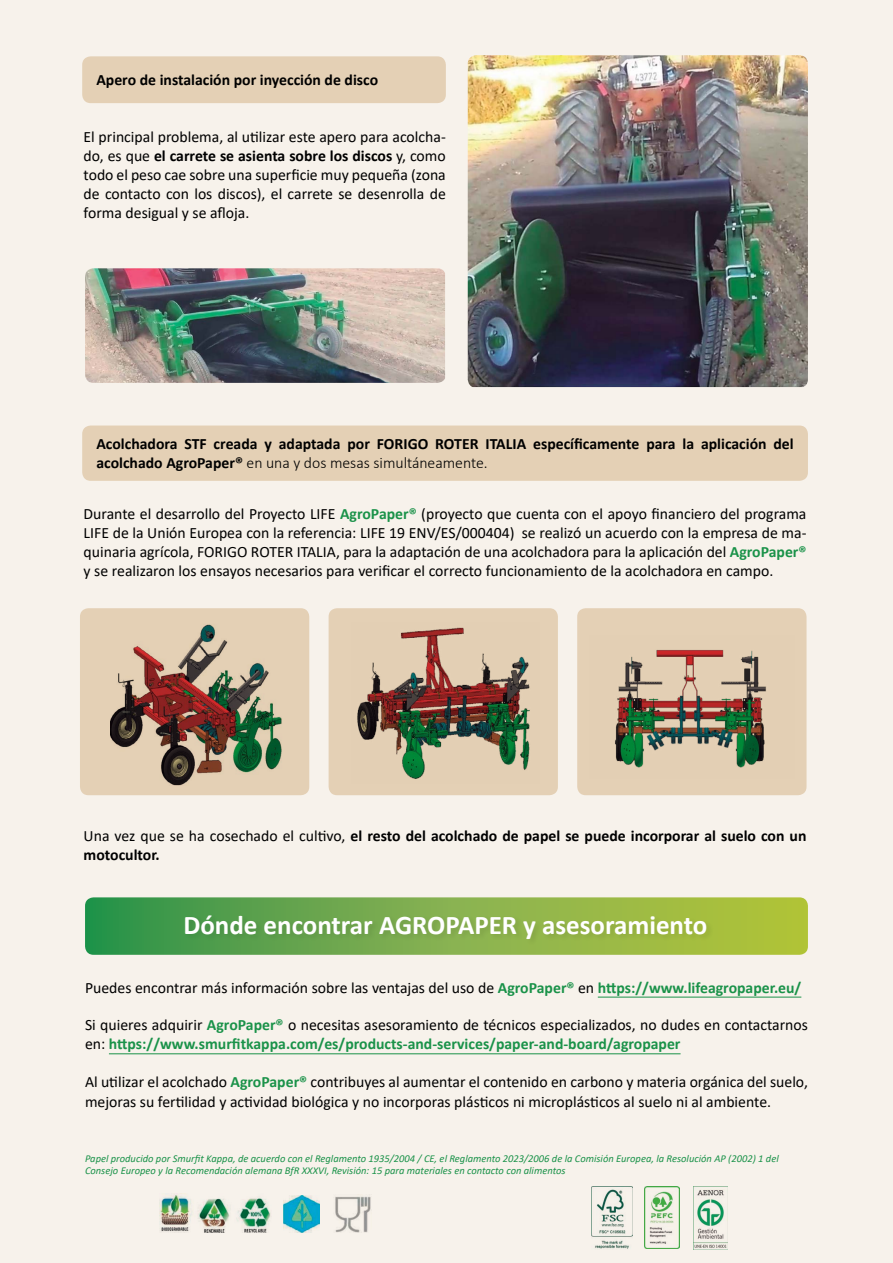
<style>
.page{position:relative;width:893px;height:1263px;background:#f7f2eb}
.page>*{position:absolute;margin:0;border:0;box-sizing:border-box;transform-origin:0 0}
.t1{font:700 27px "Calibri";color:#fff}
.t2{font:15.75px/18.9px "Calibri";color:#000;text-align:justify}
.t3{font:700 15.75px/18.9px "Calibri";color:#000}
.t4{font:italic 10.5px/12.6px "Calibri";color:#1a9249}
.s1{font-weight:700}
.s2{font-weight:300}
.s3{font-weight:700;color:#1a9249}
.s4{font-weight:400}
</style>
<div class="page">
<img style="left:159px;top:1195px;width:112px;height:37px">
<img style="left:284px;top:1196px;width:36px;height:36px">
<img style="left:335px;top:1196px;width:36px;height:36px">
<img style="left:693px;top:1186px;width:35px;height:63px">
<img style="left:591px;top:1186px;width:42px;height:63px">
<img style="left:645px;top:1186px;width:35px;height:62px">
<div style="left:80px;top:608px;width:229px;height:187px;background:#e4d0b5;border-radius:9px"></div>
<div style="left:329px;top:608px;width:229px;height:187px;background:#e4d0b5;border-radius:9px"></div>
<div style="left:577px;top:608px;width:229px;height:187px;background:#e4d0b5;border-radius:9px"></div>
<div style="left:82px;top:425px;width:726px;height:56px;background:#e4d0b5;border-radius:9px"></div>
<div style="left:82px;top:56px;width:364px;height:47px;background:#e4d0b5;border-radius:9px"></div>
<svg style="left:85px;top:897px;width:723px;height:58px;background:#7aae4a"></svg>
<div style="left:184px;top:914px;width:530px;height:32px;background:#000;opacity:.09"></div>
<hr style="left:598px;top:997px;width:203px;height:1px;background:#1a9249">
<hr style="left:109px;top:1053px;width:572px;height:1px;background:#1a9249">
<img style="left:468px;top:55px;width:340px;height:332px">
<img style="left:85px;top:268px;width:360px;height:115px">
<img style="left:357px;top:627px;width:173px;height:152px">
<img style="left:111px;top:624px;width:171px;height:161px">
<img style="left:615px;top:650px;width:151px;height:118px">
<p class="t3" style="left:96px;top:70px;width:283px">Apero de instalación por inyección de disco</p>
<p class="t2" style="left:84px;top:127px;width:364px">El principal problema, al utilizar este apero para acolcha&shy;do, es que <span class="s1">el carrete se asienta sobre los discos</span> y, como todo el peso cae sobre una superficie muy pequeña (zona de contacto con los discos), el carrete se desenrolla de forma desigual y se afloja.</p>
<p class="t3" style="left:96px;top:434px;width:699px">Acolchadora STF creada y adaptada por FORIGO ROTER ITALIA específicamente para la aplicación del acolchado AgroPaper® <span class="s2">en una y dos mesas simultáneamente.</span></p>
<p class="t2" style="left:84px;top:504px;width:724px">Durante el desarrollo del Proyecto LIFE <span class="s3">AgroPaper®</span> (proyecto que cuenta con el apoyo financiero del programa LIFE de la Unión Europea con la referencia: LIFE 19 ENV/ES/000404) se realizó un acuerdo con la empresa de ma&shy;quinaria agrícola, FORIGO ROTER ITALIA, para la adaptación de una acolchadora para la aplicación del <span class="s3">AgroPaper® </span>y se realizaron los ensayos necesarios para verificar el correcto funcionamiento de la acolchadora en campo.</p>
<p class="t3" style="left:84px;top:826px;width:724px"><span class="s4">Una vez que se ha cosechado el cultivo,</span> el resto del acolchado de papel se puede incorporar al suelo con un motocultor.</p>
<h1 class="t1" style="left:183px;top:905px;width:526px">Dónde encontrar AGROPAPER y asesoramiento</h1>
<p class="t2" style="left:85px;top:977px;width:718px">Puedes encontrar más información sobre las ventajas del uso de <span class="s3">AgroPaper®</span> en <span class="s3">https://www.lifeagropaper.eu/</span></p>
<p class="t2" style="left:85px;top:1015px;width:724px">Si quieres adquirir <span class="s3">AgroPaper®</span> o necesitas asesoramiento de técnicos especializados, no dudes en contactarnos en: <span class="s3">https://www.smurfitkappa.com/es/products-and-services/paper-and-board/agropaper</span></p>
<p class="t2" style="left:85px;top:1071px;width:724px;line-height:19.8px">Al utilizar el acolchado <span class="s3">AgroPaper®</span> contribuyes al aumentar el contenido en carbono y materia orgánica del suelo, mejoras su fertilidad y actividad biológica y no incorporas plásticos ni microplásticos al suelo ni al ambiente.</p>
<p class="t4" style="left:85px;top:1151px;width:695px">Papel producido por Smurfit Kappa, de acuerdo con el Reglamento 1935/2004 / CE, el Reglamento 2023/2006 de la Comisión Europea, la Resolución AP (2002) 1 del<br>Consejo Europeo y la Recomendación alemana BfR XXXVI, Revisión: 15 para materiales en contacto con alimentos</p>
</div>
